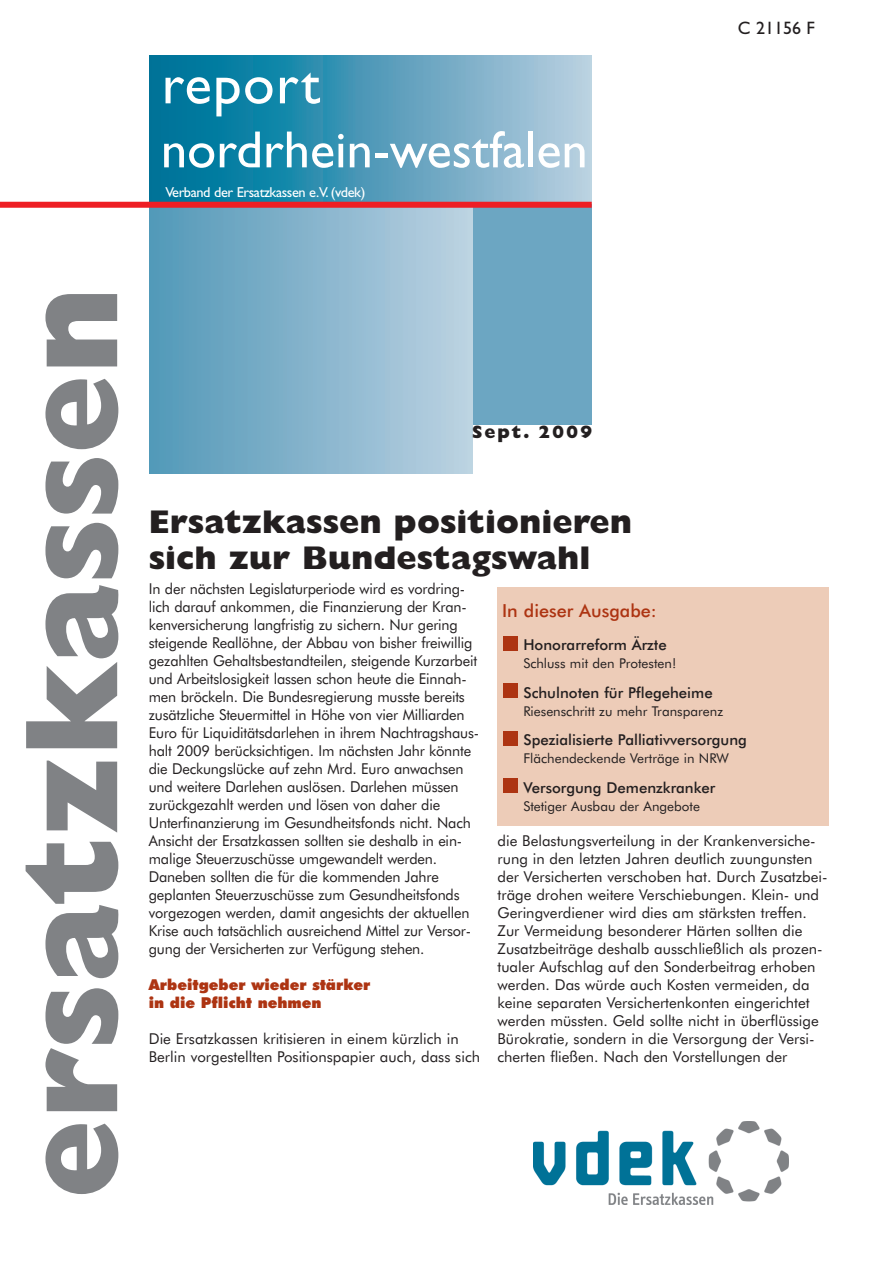
<style>
.page{position:relative;width:893px;height:1263px;background:#fff}
.page>*{position:absolute;margin:0;border:0;box-sizing:border-box;transform-origin:0 0}
.t1{font:800 133.5px "Gill Sans";color:#808285}
.t2{font:57px "Gill Sans";letter-spacing:.025em;color:#fff}
.t3{font:52.5px "Gill Sans";color:#fff}
.t4{font:800 33px/36px "Gill Sans";color:#231f20}
.t5{font:500 18px "Futura BT";color:#ad3412}
.t6{font:800 18px "Gill Sans";letter-spacing:.1em;color:#231f20}
.t7{font:18px "Gill Sans";color:#231f20}
.t8{font:15px/18px "Futura BT";letter-spacing:-.01em;color:#231f20}
.t9{font:500 15px "Futura BT";color:#231f20}
.t10{font:900 15px/18px "Futura BT";color:#ad3412}
.t11{font:14.4px "Gill Sans";letter-spacing:-.03em;color:#fff}
.t12{font:13.5px "Futura BT";color:#231f20}
</style>
<div class="page">
<div style="left:150px;top:203px;width:442px;height:222px;background:#6ca6c2"></div>
<div style="left:150px;top:203px;width:322px;height:270px;background:linear-gradient(to right,#5298b8,#bcd2e2)"></div>
<svg style="left:150px;top:55px;width:442px;height:147px;background:#4e9bb9"></svg>
<div style="left:0;top:202px;width:592px;height:6px;background:#ee1e24"></div>
<div style="left:498px;top:588px;width:331px;height:238px;background:#edccb8"></div>
<div style="left:504px;top:779px;width:14px;height:14px;background:#ad3412"></div>
<div style="left:504px;top:636px;width:14px;height:14px;background:#ad3412"></div>
<div style="left:504px;top:684px;width:14px;height:14px;background:#ad3412"></div>
<div style="left:504px;top:731px;width:14px;height:14px;background:#ad3412"></div>
<img style="left:534px;top:1121px;width:255px;height:84px">
<h2 class="t2" style="left:162px;top:64px;width:160px">report</h2>
<h3 class="t3" style="left:161px;top:132px;width:428px">nordrhein-westfalen</h3>
<p class="t11" style="left:165px;top:188px;width:202px">Verband der Ersatzkassen e.V. (vdek)</p>
<p class="t7" style="left:738px;top:21px;width:79px">C 21156 F</p>
<h1 class="t1" style="left:26px;top:1199px;width:914px;rotate:-90deg">ersatzkassen</h1>
<p class="t6" style="left:472px;top:425px;width:122px">Sept. 2009</p>
<h3 class="t4" style="left:149px;top:507px;width:485px">Ersatzkassen positionieren sich zur Bundestagswahl</h3>
<p class="t8" style="left:149px;top:581px;width:332px">In der nächsten Legislaturperiode wird es vor dring - lich darauf ankommen, die Finanzierung der Kran&shy;kenversicherung langfristig zu sichern. Nur gering steigende Reallöhne, der Abbau von bisher freiwillig gezahlten Gehaltsbestandteilen, steigende Kurzarbeit und Arbeitslosigkeit lassen schon heute die Einnah&shy;men bröckeln. Die Bun desregierung musste bereits zusätzliche Steuermittel in Höhe von vier Milliarden Euro für Li qui di täts darlehen in ihrem Nachtragshaus&shy;halt 2009 berücksichtigen. Im nächsten Jahr könnte die Deckungslücke auf zehn Mrd. Euro anwachsen und weitere Darlehen auslösen. Darlehen müssen zurückgezahlt werden und lösen von daher die Unterfinanzierung im Gesundheitsfonds nicht. Nach Ansicht der Ersatzkassen sollten sie deshalb in ein&shy;malige Steuerzuschüsse umgewandelt werden.<br>Daneben sollten die für die kommenden Jahre geplanten Steuerzuschüsse zum Gesundheitsfonds vorgezogen werden, damit angesichts der aktuellen Krise auch tatsächlich ausreichend Mittel zur Versor&shy;gung der Versicherten zur Verfügung stehen.</p>
<p class="t10" style="left:149px;top:977px;width:223px">Arbeitgeber wieder stärker in die Pflicht nehmen</p>
<p class="t8" style="left:149px;top:1031px;width:333px">Die Ersatzkassen kritisieren in einem kürzlich in<br>Ber lin vorgestellten Positionspapier auch, dass sich</p>
<p class="t5" style="left:502px;top:603px;width:156px">In dieser Ausgabe:</p>
<p class="t9" style="left:523px;top:639px;width:145px">Honorarreform Ärzte</p>
<p class="t12" style="left:523px;top:658px;width:154px">Schluss mit den Protesten!</p>
<p class="t9" style="left:523px;top:686px;width:191px">Schulnoten für Pflegeheime</p>
<p class="t12" style="left:523px;top:706px;width:201px">Riesenschritt zu mehr Transparenz</p>
<p class="t9" style="left:523px;top:734px;width:225px">Spezialisierte Palliativ versorgung</p>
<p class="t12" style="left:523px;top:753px;width:207px">Flächendeckende Verträge in NRW</p>
<p class="t9" style="left:523px;top:781px;width:193px">Versorgung Demenzkranker</p>
<p class="t12" style="left:523px;top:801px;width:178px">Stetiger Ausbau der Angebote</p>
<p class="t8" style="left:497px;top:833px;width:332px">die Belastungsverteilung in der Krankenversiche&shy;rung in den letzten Jahren deutlich zuungunsten der Versicherten verschoben hat. Durch Zusatzbei&shy;träge drohen weitere Verschiebungen. Klein- und Geringverdiener wird dies am stärksten treffen.<br>Zur Vermeidung besonderer Härten sollten die Zusatzbeiträge deshalb ausschließlich als prozen&shy;tualer Aufschlag auf den Sonderbeitrag erhoben werden. Das würde auch Kosten vermeiden, da keine separaten Versichertenkonten eingerichtet werden müssten. Geld sollte nicht in überflüssige Bürokratie, sondern in die Versorgung der Versi&shy;cherten fließen. Nach den Vorstellungen der</p>
</div>
